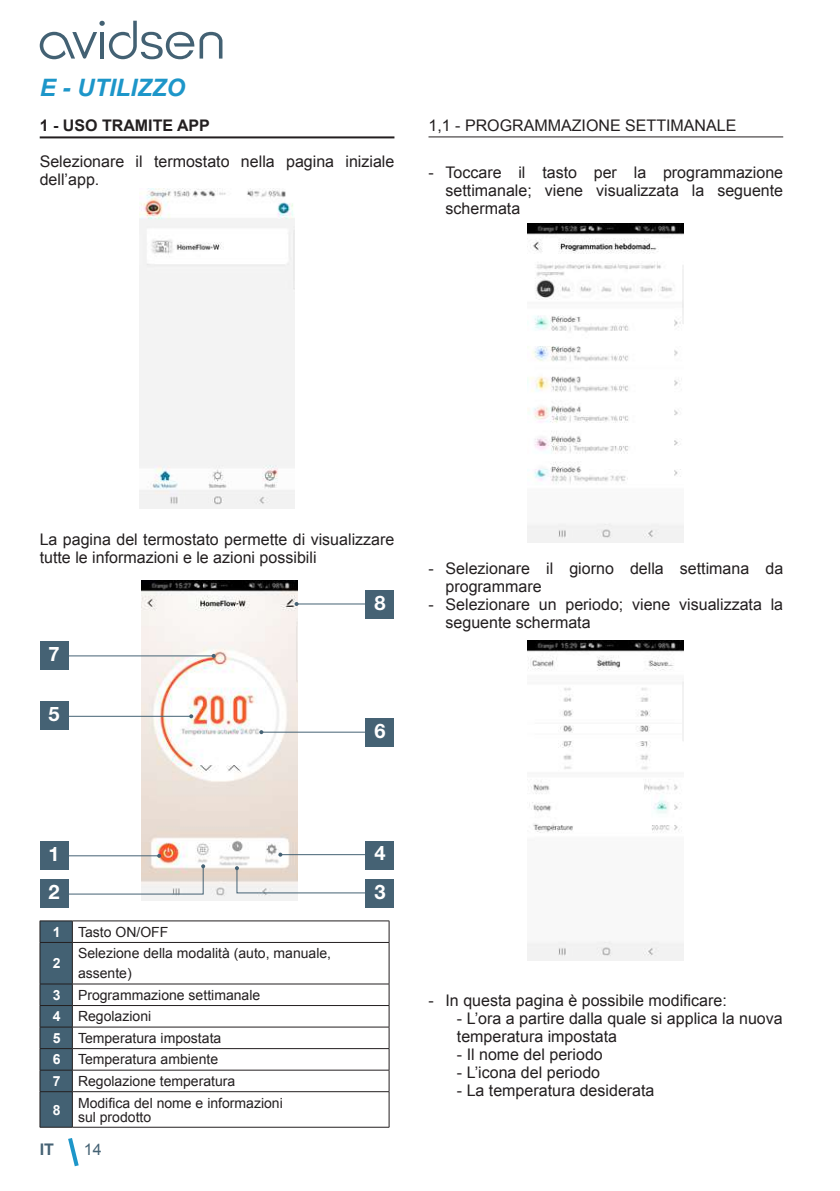
<style>
.page{position:relative;width:840px;height:1191px;background:#fff}
.page>*{position:absolute;margin:0;border:0;box-sizing:border-box;transform-origin:0 0}
.t1{font:italic 700 24px "Arial";color:#1d96c9}
.t2{font:700 20px "Helvetica Neue LT Std";color:#fff}
.t3{font:16px/18px "Arial";color:#231f20}
.t4{font:700 16px "Arial";color:#231f20}
.t5{font:700 16px "Arial";color:#456274}
.t6{font:16px "Arial";color:#456274}
.t7{font:14px/21.6px "Arial";color:#231f20}
.t8{font:700 14px "Arial";color:#fff}
.s1{font-weight:700;color:#fff}
</style>
<div class="page">
<svg style="left:68px;top:1138px;width:11px;height:29px"></svg>
<svg style="left:40px;top:21px;width:182px;height:38px"></svg>
<hr style="left:40px;top:136px;width:354px;height:2px;background:#231f20">
<img style="left:139px;top:189px;width:156px;height:320px">
<img style="left:141px;top:581px;width:156px;height:320px">
<div style="left:40px;top:840px;width:29px;height:29px;background:#456274"></div>
<hr style="left:65px;top:855px;width:94px;height:1px;background:#456274">
<svg style="left:157px;top:854px;width:4px;height:4px"></svg>
<div style="left:40px;top:701px;width:29px;height:29px;background:#456274"></div>
<hr style="left:65px;top:716px;width:126px;height:1px;background:#456274">
<svg style="left:189px;top:714px;width:4px;height:4px"></svg>
<div style="left:40px;top:641px;width:29px;height:29px;background:#456274"></div>
<hr style="left:65px;top:655px;width:148px;height:1px;background:#456274">
<svg style="left:211px;top:654px;width:4px;height:4px"></svg>
<div style="left:40px;top:879px;width:29px;height:29px;background:#456274"></div>
<svg style="left:64px;top:864px;width:141px;height:31px"></svg>
<div style="left:365px;top:840px;width:29px;height:29px;background:#456274"></div>
<hr style="left:280px;top:854px;width:89px;height:1px;background:#456274">
<svg style="left:278px;top:852px;width:4px;height:4px"></svg>
<div style="left:365px;top:590px;width:29px;height:29px;background:#456274"></div>
<hr style="left:296px;top:603px;width:73px;height:1px;background:#456274">
<svg style="left:294px;top:602px;width:4px;height:4px"></svg>
<div style="left:365px;top:718px;width:29px;height:29px;background:#456274"></div>
<hr style="left:261px;top:731px;width:108px;height:1px;background:#456274">
<svg style="left:259px;top:730px;width:4px;height:4px"></svg>
<div style="left:365px;top:879px;width:29px;height:29px;background:#456274"></div>
<svg style="left:235px;top:866px;width:135px;height:28px"></svg>
<hr style="left:40px;top:920px;width:32px;height:1px;background:#231f20">
<hr style="left:72px;top:920px;width:317px;height:1px;background:#231f20">
<svg style="left:388px;top:921px;width:1px;height:21px"></svg>
<hr style="left:72px;top:942px;width:317px;height:1px;background:#231f20">
<hr style="left:388px;top:942px;width:1px;height:41px;background:#231f20">
<hr style="left:72px;top:983px;width:317px;height:1px;background:#231f20">
<hr style="left:72px;top:1005px;width:317px;height:1px;background:#231f20">
<hr style="left:72px;top:1026px;width:317px;height:1px;background:#231f20">
<hr style="left:72px;top:1048px;width:317px;height:1px;background:#231f20">
<hr style="left:72px;top:1069px;width:317px;height:1px;background:#231f20">
<svg style="left:40px;top:921px;width:33px;height:205px;background:#415c6d"></svg>
<svg style="left:388px;top:984px;width:1px;height:107px"></svg>
<hr style="left:40px;top:1091px;width:32px;height:1px;background:#231f20">
<hr style="left:40px;top:1092px;width:1px;height:35px;background:#231f20">
<hr style="left:72px;top:1091px;width:317px;height:1px;background:#231f20">
<hr style="left:72px;top:1092px;width:1px;height:35px;background:#231f20">
<hr style="left:388px;top:1092px;width:1px;height:35px;background:#231f20">
<hr style="left:40px;top:1126px;width:32px;height:1px;background:#231f20">
<hr style="left:72px;top:1126px;width:317px;height:1px;background:#231f20">
<hr style="left:428px;top:136px;width:354px;height:1px;background:#231f20">
<img style="left:527px;top:223px;width:156px;height:320px">
<img style="left:527px;top:640px;width:156px;height:320px">
<h1 class="t1" style="left:40px;top:72px;width:147px">E - UTILIZZO</h1>
<p class="t4" style="left:40px;top:115px;width:172px">1 - USO TRAMITE APP</p>
<p class="t3" style="left:40px;top:152px;width:356px">Selezionare il termostato nella pagina iniziale dell’app.</p>
<p class="t3" style="left:428px;top:116px;width:309px">1,1 - PROGRAMMAZIONE SETTIMANALE</p>
<p class="t3" style="left:445px;top:163px;width:339px;text-align:justify;text-indent:-17px">- Toccare il tasto per la programmazione settimanale; viene visualizzata la seguente schermata</p>
<p class="t3" style="left:40px;top:530px;width:356px">La pagina del termostato permette di visualizzare tutte le informazioni e le azioni possibili</p>
<p class="t2" style="left:49px;top:641px;width:13px">7</p>
<p class="t2" style="left:49px;top:702px;width:13px">5</p>
<p class="t2" style="left:374px;top:590px;width:13px">8</p>
<p class="t2" style="left:374px;top:718px;width:13px">6</p>
<p class="t3" style="left:445px;top:559px;width:339px;text-indent:-17px">- Selezionare il giorno della settimana da programmare</p>
<p class="t3" style="left:445px;top:595px;width:339px;text-indent:-17px">- Selezionare un periodo; viene visualizzata la seguente schermata</p>
<p class="t2" style="left:49px;top:841px;width:13px">1</p>
<p class="t2" style="left:49px;top:879px;width:13px">2</p>
<p class="t7" style="left:53px;top:921px;width:117px"><span class="s1">1</span> Tasto ON/OFF</p>
<p class="t8" style="left:53px;top:954px;width:9px">2</p>
<p class="t7" style="left:78px;top:943px;width:254px;line-height:20px">Selezione della modalità (auto, manuale, assente)</p>
<p class="t7" style="left:53px;top:984px;width:209px"><span class="s1">3</span> Programmazione settimanale<br><span class="s1">4</span> Regolazioni<br><span class="s1">5</span> Temperatura impostata<br><span class="s1">6</span> Temperatura ambiente<br><span class="s1">7</span> Regolazione temperatura</p>
<p class="t8" style="left:53px;top:1100px;width:9px">8</p>
<p class="t7" style="left:78px;top:1095px;width:206px;line-height:14px">Modifica del nome e informazioni sul prodotto</p>
<p class="t5" style="left:40px;top:1139px;width:16px">IT</p>
<p class="t6" style="left:84px;top:1139px;width:19px">14</p>
<p class="t2" style="left:374px;top:841px;width:13px">4</p>
<p class="t2" style="left:374px;top:879px;width:13px">3</p>
<p class="t3" style="left:428px;top:991px;width:300px">- In questa pagina è possibile modificare:</p>
<p class="t3" style="left:456px;top:1009px;width:327px">- L’ora a partire dalla quale si applica la nuova temperatura impostata</p>
<p class="t3" style="left:456px;top:1045px;width:147px">- Il nome del periodo</p>
<p class="t3" style="left:456px;top:1063px;width:145px">- L’icona del periodo</p>
<p class="t3" style="left:456px;top:1081px;width:199px">- La temperatura desiderata</p>
</div>
